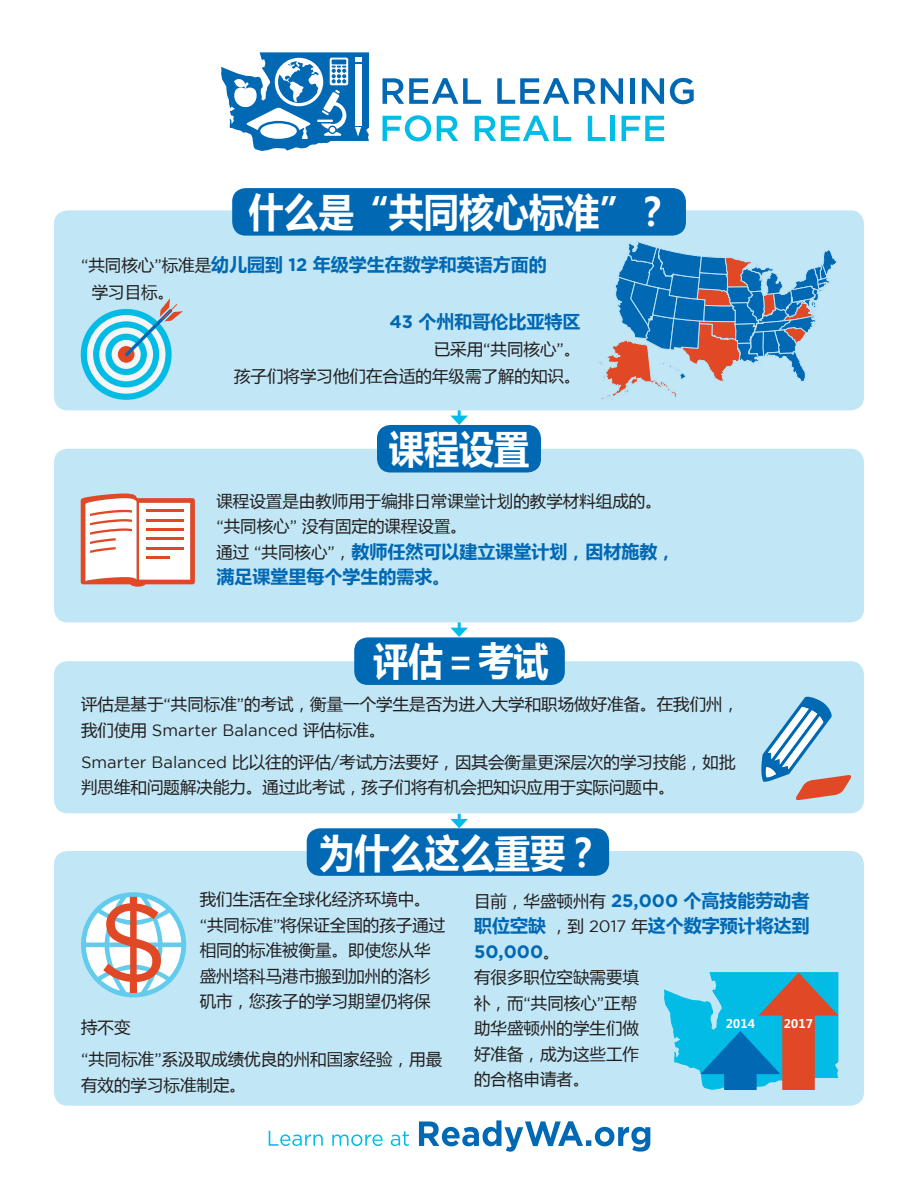
<style>
.page{position:relative;width:918px;height:1188px;background:#fff}
.page>*{position:absolute;margin:0;border:0;box-sizing:border-box;transform-origin:0 0}
.Header2{font:700 39px "Microsoft Ya Hei";color:#fff;scale:.9 1}
.Body1{font:700 18px/25.5px "Microsoft Ya Hei";color:#0168b3}
.Body1-2{font:16.5px/25.5px "Microsoft Ya Hei";color:#231f20}
.t1{font:700 11.85px "Microsoft Ya Hei";color:#fff}
.s1{font-family:"Gotham";font-weight:400;font-size:16.5px;color:#231f20}
.s2{font-weight:400;font-size:16.5px;color:#231f20}
.s3{font-family:"Gotham"}
.s4{font-family:"Gotham";font-weight:700;font-size:18px;color:#0168b3}
.s5{font-weight:700;font-size:18px;color:#0168b3}
</style>
<div class="page">
<div style="left:54px;top:210px;width:810px;height:200px;background:#c1e7f6;border-radius:13px"></div>
<div style="left:54px;top:449px;width:810px;height:173px;background:#c1e7f6;border-radius:14px"></div>
<div style="left:54px;top:661px;width:810px;height:152px;background:#c1e7f6;border-radius:14px"></div>
<div style="left:54px;top:851px;width:810px;height:255px;background:#c1e7f6;border-radius:14px"></div>
<div style="left:232px;top:188px;width:454px;height:48px;background:#0168b3;border-radius:14px"></div>
<div style="left:377px;top:425px;width:164px;height:47px;background:#0168b3;border-radius:14px"></div>
<div style="left:354px;top:637px;width:211px;height:48px;background:#0168b3;border-radius:13px"></div>
<div style="left:307px;top:828px;width:302px;height:48px;background:#0168b3;border-radius:14px"></div>
<svg style="left:419px;top:1120px;width:231px;height:32px"></svg>
<svg style="left:598px;top:241px;width:239px;height:158px"></svg>
<svg style="left:81px;top:892px;width:105px;height:105px"></svg>
<svg style="left:664px;top:972px;width:175px;height:118px"></svg>
<svg style="left:383px;top:78px;width:98px;height:26px"></svg>
<svg style="left:497px;top:78px;width:126px;height:26px"></svg>
<div style="left:630px;top:78px;width:5px;height:26px;background:#0168b3"></div>
<svg style="left:642px;top:78px;width:22px;height:26px"></svg>
<svg style="left:670px;top:78px;width:24px;height:26px"></svg>
<svg style="left:383px;top:115px;width:48px;height:26px"></svg>
<svg style="left:437px;top:116px;width:21px;height:25px"></svg>
<svg style="left:588px;top:116px;width:18px;height:25px"></svg>
<div style="left:610px;top:116px;width:5px;height:25px;background:#02bce5"></div>
<svg style="left:622px;top:116px;width:42px;height:25px"></svg>
<svg style="left:475px;top:116px;width:96px;height:25px"></svg>
<svg style="left:221px;top:52px;width:148px;height:99px"></svg>
<div style="left:260px;top:123px;width:37px;height:16px;background:#fff;border-radius:50%"></div>
<div style="left:81px;top:309px;width:91px;height:91px;background:#02bce5;border-radius:50%"></div>
<div style="left:87px;top:315px;width:78px;height:79px;background:#f5f5f5;border-radius:50%"></div>
<div style="left:93px;top:321px;width:66px;height:66px;background:#02bce5;border-radius:50%"></div>
<div style="left:99px;top:327px;width:54px;height:54px;background:#f5f5f5;border-radius:50%"></div>
<div style="left:105px;top:334px;width:42px;height:41px;background:#02bce5;border-radius:50%"></div>
<div style="left:112px;top:340px;width:29px;height:29px;background:#f5f5f5;border-radius:50%"></div>
<div style="left:118px;top:346px;width:17px;height:17px;background:#e14825;border-radius:50%"></div>
<svg style="left:125px;top:298px;width:58px;height:58px"></svg>
<svg style="left:81px;top:493px;width:114px;height:94px;background:#f2c9c0"></svg>
<svg style="left:269px;top:1131px;width:140px;height:15px"></svg>
<svg style="left:450px;top:410px;width:18px;height:15px"></svg>
<svg style="left:450px;top:622px;width:18px;height:15px"></svg>
<svg style="left:450px;top:814px;width:18px;height:14px"></svg>
<svg style="left:761px;top:696px;width:90px;height:105px"></svg>
<p class="Header2" style="left:248px;top:185px;width:469px">什么是“共同核心标准”？</p>
<p class="Body1" style="left:81px;top:251px;width:467px"><span class="s1">“</span><span class="s2">共同核心</span><span class="s1">”</span><span class="s2">标准是</span>幼儿园到 <span class="s3">12</span> 年级学生在数学和英语方面的</p>
<p class="Body1-2" style="left:92px;top:278px;width:84px">学习目标。</p>
<p class="Body1" style="left:390px;top:308px;width:192px"><span class="s3">43</span> 个州和哥伦比亚特区</p>
<p class="Body1-2" style="left:234px;top:335px;width:348px;line-height:27px;text-align:right">已采用<span class="s3">“</span>共同核心<span class="s3">”</span>。<br>孩子们将学习他们在合适的年级需了解的知识。</p>
<p class="Header2" style="left:389px;top:422px;width:157px">课程设置</p>
<p class="Body1-2" style="left:216px;top:488px;width:447px">课程设置是由教师用于编排日常课堂计划的教学材料组成的。<span class="s3">“</span>共同核心<span class="s3">”</span> 没有固定的课程设置。</p>
<p class="Body1" style="left:216px;top:538px;width:461px"><span class="s2">通过</span> <span class="s1">“</span><span class="s2">共同核心</span><span class="s1">”</span><span class="s2">，</span>教师任然可以建立课堂计划，因材施教，满足课堂里每个学生的需求。</p>
<p class="Header2" style="left:373px;top:634px;width:196px">评估＝考试</p>
<p class="Body1-2" style="left:81px;top:691px;width:660px">评估是基于<span class="s3">“</span>共同标准<span class="s3">”</span>的考试，衡量一个学生是否为进入大学和职场做好准备。在我们州，我们使用 <span class="s3">Smarter Balanced</span> 评估标准。</p>
<p class="Body1-2" style="left:81px;top:749px;width:656px"><span class="s3">Smarter Balanced</span> 比以往的评估<span class="s3">/</span>考试方法要好，因其会衡量更深层次的学习技能，如批判思维和问题解决能力。通过此考试，孩子们将有机会把知识应用于实际问题中。</p>
<p class="Header2" style="left:319px;top:825px;width:313px">为什么这么重要？</p>
<p class="Body1-2" style="left:200px;top:886px;width:247px">我们生活在全球化经济环境中。<br><span class="s3">“</span>共同标准<span class="s3">”</span>将保证全国的孩子通过相同的标准被衡量。即使您从华盛州塔科马港市搬到加州的洛杉矶市，您孩子的学习期望仍将保</p>
<p class="Body1-2" style="left:81px;top:1014px;width:51px">持不变</p>
<p class="Body1-2" style="left:81px;top:1046px;width:363px"><span class="s3">“</span>共同标准<span class="s3">”</span>系汲取成绩优良的州和国家经验，用最有效的学习标准制定。</p>
<p class="Body1-2" style="left:474px;top:887px;width:337px">目前，华盛顿州有 <span class="s4">25,000</span> <span class="s5">个高技能劳动者</span></p>
<p class="Body1" style="left:474px;top:912px;width:337px">职位空缺<span class="s2">，到</span> <span class="s1">2017</span> <span class="s2">年</span>这个数字预计将达到<br><span class="s3">50,000</span><span class="s2">。</span></p>
<p class="Body1-2" style="left:474px;top:964px;width:166px;text-align:justify">有很多职位空缺需要填补，而<span class="s3">“</span>共同核心<span class="s3">”</span>正帮助华盛顿州的学生们做好准备，成为这些工作的合格申请者。</p>
<p class="t1" style="left:726px;top:1015px;width:31px">2014</p>
<p class="t1" style="left:784px;top:1015px;width:31px">2017</p>
</div>
